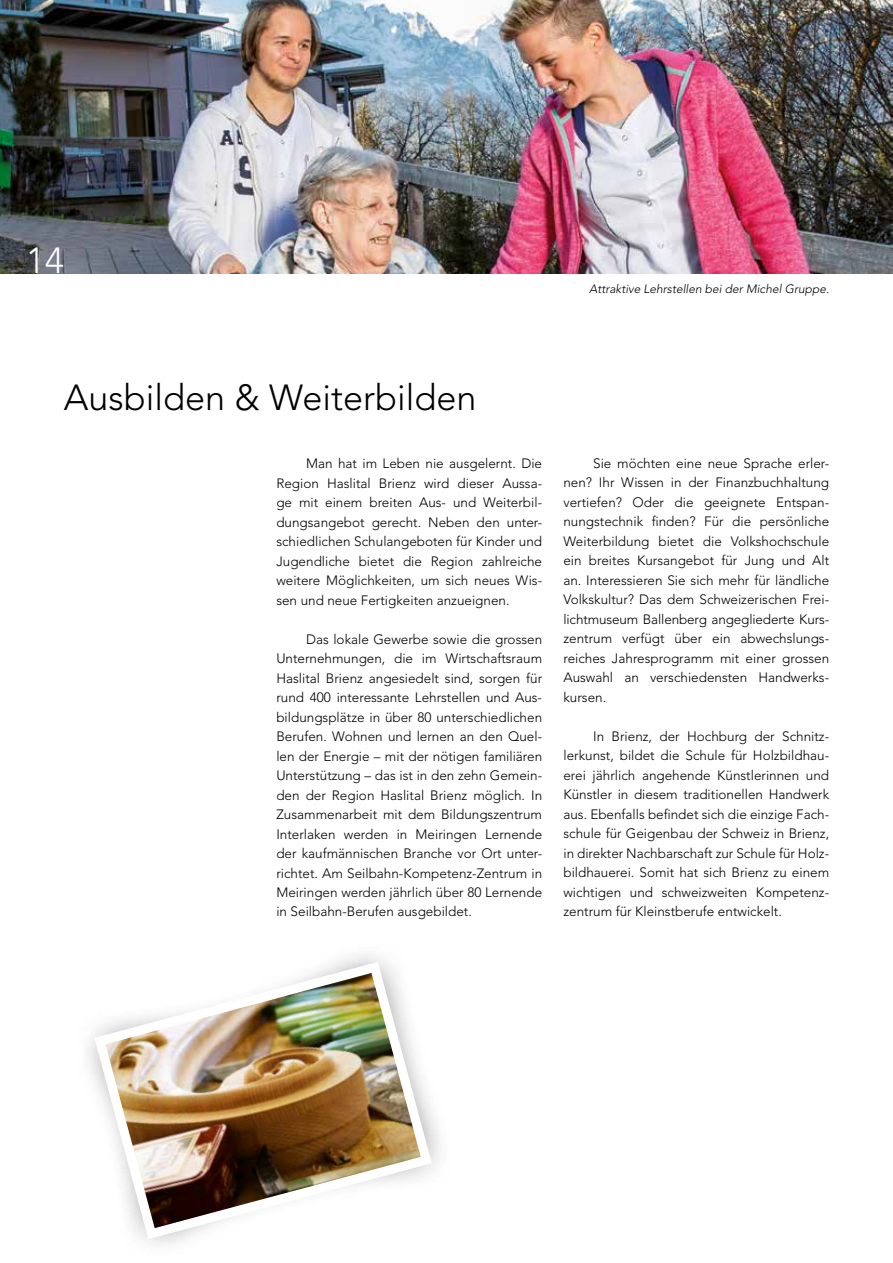
<style>
.page{position:relative;width:893px;height:1263px;background:#fff}
.page>*{position:absolute;margin:0;border:0;box-sizing:border-box;transform-origin:0 0}
.t1{font:300 36.15px "Avenir LT Std";color:#fff}
.t2{font:300 36px "Avenir LT Std";color:#000}
.t3{font:300 13.5px/19.5px "Avenir LT Std";color:#000;text-align:justify}
.t4{font:italic 300 12px "Avenir LT Std";color:#000}
</style>
<div class="page">
<img style="left:0;top:0;width:893px;height:273px">
<img style="left:89px;top:956px;width:348px;height:289px">
<h1 class="t1" style="left:26px;top:239px;width:39px">14</h1>
<p class="t4" style="left:589px;top:281px;width:242px">Attraktive Lehrstellen bei der Michel Gruppe.</p>
<h2 class="t2" style="left:64px;top:376px;width:414px">Ausbilden &amp; Weiterbilden</h2>
<p class="t3" style="left:276px;top:454px;width:267px;text-indent:30px">Man hat im Leben nie ausgelernt. Die Region Haslital Brienz wird dieser Aussa&shy;ge mit einem breiten Aus- und Weiterbil&shy;dungsangebot gerecht. Neben den unter&shy;schiedlichen Schulangeboten für Kinder und Jugendliche bietet die Region zahlreiche weitere Möglichkeiten, um sich neues Wis&shy;sen und neue Fertigkeiten anzueignen.</p>
<p class="t3" style="left:276px;top:629px;width:267px;text-indent:30px">Das lokale Gewerbe sowie die grossen Unternehmungen, die im Wirtschaftsraum Haslital Brienz angesiedelt sind, sorgen für rund 400 interessante Lehrstellen und Aus&shy;bildungsplätze in über 80 unterschiedlichen Berufen. Wohnen und lernen an den Quel&shy;len der Energie – mit der nötigen familiären Unterstützung – das ist in den zehn Gemein&shy;den der Region Haslital Brienz möglich. In Zusammenarbeit mit dem Bildungszentrum Interlaken werden in Meiringen Lernende der kaufmännischen Branche vor Ort unter&shy;richtet. Am Seilbahn-Kompetenz-Zentrum in Meiringen werden jährlich über 80 Lernende in Seilbahn-Berufen ausgebildet.</p>
<p class="t3" style="left:563px;top:454px;width:267px;text-indent:30px">Sie möchten eine neue Sprache erler&shy;nen? Ihr Wissen in der Finanzbuchhaltung vertiefen? Oder die geeignete Entspan&shy;nungstechnik finden? Für die persönliche Weiterbildung bietet die Volkshochschule ein breites Kursangebot für Jung und Alt an. Interessieren Sie sich mehr für ländliche Volkskultur? Das dem Schweizerischen Frei&shy;lichtmuseum Ballenberg angegliederte Kurs&shy;zentrum verfügt über ein abwechslungs&shy;reiches Jahresprogramm mit einer grossen Auswahl an verschiedensten Handwerks&shy;kursen.</p>
<p class="t3" style="left:563px;top:726px;width:267px;text-indent:30px">In Brienz, der Hochburg der Schnitz&shy;lerkunst, bildet die Schule für Holzbildhau&shy;erei jährlich angehende Künstlerinnen und Künstler in diesem traditionellen Handwerk aus. Ebenfalls befindet sich die einzige Fach&shy;schule für Geigenbau der Schweiz in Brienz, in direkter Nachbarschaft zur Schule für Holz&shy;bildhauerei. Somit hat sich Brienz zu einem wichtigen und schweizweiten Kompetenz&shy;zentrum für Kleinstberufe entwickelt.</p>
</div>
